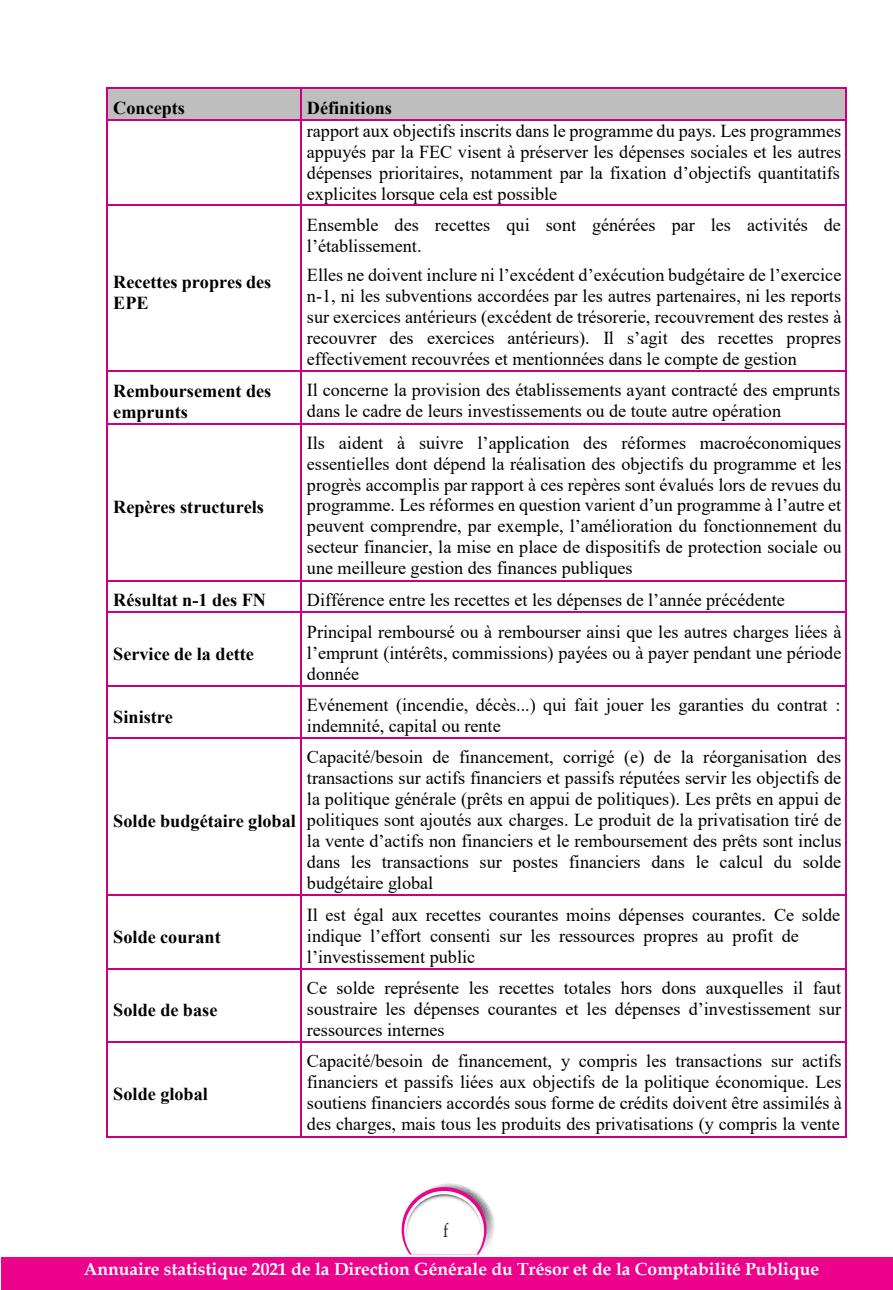
<style>
.page{position:relative;width:893px;height:1290px;background:#fff}
.page>*{position:absolute;margin:0;border:0;box-sizing:border-box;transform-origin:0 0}
.t1{font:19.25px "Book Antiqua";color:#231f20;scale:.77 1}
.t2{font:18.2px/20.8px "Times New Roman";color:#000;text-align:justify}
.t3{font:700 18.2px/21px "Times New Roman";color:#000}
.t4{font:700 17.5px "Book Antiqua";color:#fff}
</style>
<div class="page">
<hr style="left:108px;top:118px;width:192px;height:1px;background:#bebebe">
<div style="left:108px;top:89px;width:192px;height:29px;background:#bebebe"></div>
<hr style="left:302px;top:118px;width:543px;height:1px;background:#bebebe">
<div style="left:302px;top:89px;width:543px;height:29px;background:#bebebe"></div>
<hr style="left:108px;top:88px;width:192px;height:1px;background:#cb007e">
<hr style="left:302px;top:88px;width:543px;height:1px;background:#cb007e">
<hr style="left:106px;top:89px;width:2px;height:30px;background:#cb007e">
<hr style="left:300px;top:89px;width:2px;height:30px;background:#cb007e">
<hr style="left:845px;top:89px;width:2px;height:30px;background:#cb007e">
<hr style="left:108px;top:119px;width:192px;height:2px;background:#cb007e">
<hr style="left:302px;top:119px;width:543px;height:2px;background:#cb007e">
<hr style="left:106px;top:121px;width:2px;height:83px;background:#cb007e">
<hr style="left:300px;top:121px;width:2px;height:83px;background:#cb007e">
<hr style="left:845px;top:121px;width:2px;height:83px;background:#cb007e">
<hr style="left:108px;top:204px;width:192px;height:2px;background:#cb007e">
<hr style="left:302px;top:204px;width:543px;height:2px;background:#cb007e">
<hr style="left:106px;top:206px;width:2px;height:165px;background:#cb007e">
<hr style="left:300px;top:206px;width:2px;height:165px;background:#cb007e">
<hr style="left:845px;top:206px;width:2px;height:165px;background:#cb007e">
<hr style="left:108px;top:371px;width:192px;height:1px;background:#cb007e">
<hr style="left:302px;top:371px;width:543px;height:1px;background:#cb007e">
<hr style="left:106px;top:372px;width:2px;height:51px;background:#cb007e">
<hr style="left:300px;top:372px;width:2px;height:51px;background:#cb007e">
<hr style="left:845px;top:372px;width:2px;height:51px;background:#cb007e">
<hr style="left:108px;top:423px;width:192px;height:2px;background:#cb007e">
<hr style="left:302px;top:423px;width:543px;height:2px;background:#cb007e">
<hr style="left:106px;top:425px;width:2px;height:155px;background:#cb007e">
<hr style="left:300px;top:425px;width:2px;height:155px;background:#cb007e">
<hr style="left:845px;top:425px;width:2px;height:155px;background:#cb007e">
<hr style="left:108px;top:580px;width:192px;height:2px;background:#cb007e">
<hr style="left:302px;top:580px;width:543px;height:2px;background:#cb007e">
<hr style="left:106px;top:582px;width:2px;height:30px;background:#cb007e">
<hr style="left:300px;top:582px;width:2px;height:30px;background:#cb007e">
<hr style="left:845px;top:582px;width:2px;height:30px;background:#cb007e">
<hr style="left:108px;top:612px;width:192px;height:1px;background:#cb007e">
<hr style="left:302px;top:612px;width:543px;height:1px;background:#cb007e">
<hr style="left:106px;top:613px;width:2px;height:72px;background:#cb007e">
<hr style="left:300px;top:613px;width:2px;height:72px;background:#cb007e">
<hr style="left:845px;top:613px;width:2px;height:72px;background:#cb007e">
<hr style="left:108px;top:685px;width:192px;height:2px;background:#cb007e">
<hr style="left:302px;top:685px;width:543px;height:2px;background:#cb007e">
<hr style="left:106px;top:687px;width:2px;height:51px;background:#cb007e">
<hr style="left:300px;top:687px;width:2px;height:51px;background:#cb007e">
<hr style="left:845px;top:687px;width:2px;height:51px;background:#cb007e">
<hr style="left:108px;top:738px;width:192px;height:1px;background:#cb007e">
<hr style="left:302px;top:738px;width:543px;height:1px;background:#cb007e">
<hr style="left:106px;top:739px;width:2px;height:156px;background:#cb007e">
<hr style="left:300px;top:739px;width:2px;height:156px;background:#cb007e">
<hr style="left:845px;top:739px;width:2px;height:156px;background:#cb007e">
<hr style="left:108px;top:895px;width:192px;height:1px;background:#cb007e">
<hr style="left:302px;top:895px;width:543px;height:1px;background:#cb007e">
<hr style="left:106px;top:896px;width:2px;height:72px;background:#cb007e">
<hr style="left:300px;top:896px;width:2px;height:72px;background:#cb007e">
<hr style="left:845px;top:896px;width:2px;height:72px;background:#cb007e">
<hr style="left:108px;top:968px;width:192px;height:1px;background:#cb007e">
<hr style="left:302px;top:968px;width:543px;height:1px;background:#cb007e">
<hr style="left:106px;top:969px;width:2px;height:72px;background:#cb007e">
<hr style="left:300px;top:969px;width:2px;height:72px;background:#cb007e">
<hr style="left:845px;top:969px;width:2px;height:72px;background:#cb007e">
<hr style="left:108px;top:1041px;width:192px;height:2px;background:#cb007e">
<hr style="left:302px;top:1041px;width:543px;height:2px;background:#cb007e">
<hr style="left:106px;top:1043px;width:2px;height:93px;background:#cb007e">
<hr style="left:108px;top:1136px;width:192px;height:1px;background:#cb007e">
<hr style="left:300px;top:1043px;width:2px;height:93px;background:#cb007e">
<hr style="left:302px;top:1136px;width:543px;height:1px;background:#cb007e">
<hr style="left:845px;top:1043px;width:2px;height:93px;background:#cb007e">
<div style="left:1px;top:1257px;width:892px;height:33px;background:#ed028c"></div>
<svg style="left:402px;top:1183px;width:93px;height:71px"></svg>
<p class="t3" style="left:113px;top:97px;width:73px">Concepts</p>
<p class="t3" style="left:307px;top:97px;width:87px">Définitions</p>
<p class="t2" style="left:307px;top:120px;width:536px">rapport aux objectifs inscrits dans le programme du pays. Les programmes appuyés par la FEC visent à préserver les dépenses sociales et les autres dépenses prioritaires, notamment par la fixation d’objectifs quantitatifs explicites lorsque cela est possible</p>
<p class="t3" style="left:113px;top:271px;width:160px">Recettes propres des<br>EPE</p>
<p class="t2" style="left:307px;top:214px;width:536px">Ensemble des recettes qui sont générées par les activités de l’établissement.</p>
<p class="t2" style="left:307px;top:264px;width:536px">Elles ne doivent inclure ni l’excédent d’exécution budgétaire de l’exercice n-1, ni les subventions accordées par les autres partenaires, ni les reports sur exercices antérieurs (excédent de trésorerie, recouvrement des restes à recouvrer des exercices antérieurs). Il s’agit des recettes propres effectivement recouvrées et mentionnées dans le compte de gestion</p>
<p class="t3" style="left:113px;top:380px;width:160px">Remboursement des emprunts</p>
<p class="t2" style="left:307px;top:379px;width:535px">Il concerne la provision des établissements ayant contracté des emprunts dans le cadre de leurs investissements ou de toute autre opération</p>
<p class="t3" style="left:113px;top:496px;width:152px">Repères structurels</p>
<p class="t2" style="left:307px;top:432px;width:536px">Ils aident à suivre l’application des réformes macroéconomiques essentielles dont dépend la réalisation des objectifs du programme et les progrès accomplis par rapport à ces repères sont évalués lors de revues du programme. Les réformes en question varient d’un programme à l’autre et peuvent comprendre, par exemple, l’amélioration du fonctionnement du secteur financier, la mise en place de dispositifs de protection sociale ou une meilleure gestion des finances publiques</p>
<p class="t3" style="left:113px;top:589px;width:154px">Résultat n-1 des FN</p>
<p class="t2" style="left:307px;top:589px;width:480px">Différence entre les recettes et les dépenses de l’année précédente</p>
<p class="t3" style="left:113px;top:643px;width:142px">Service de la dette</p>
<p class="t2" style="left:307px;top:620px;width:536px">Principal remboursé ou à rembourser ainsi que les autres charges liées à l’emprunt (intérêts, commissions) payées ou à payer pendant une période donnée</p>
<p class="t3" style="left:113px;top:705px;width:61px">Sinistre</p>
<p class="t2" style="left:307px;top:694px;width:535px">Evénement (incendie, décès...) qui fait jouer les garanties du contrat : indemnité, capital ou rente</p>
<p class="t3" style="left:113px;top:810px;width:184px">Solde budgétaire global</p>
<p class="t3" style="left:113px;top:925px;width:109px">Solde courant</p>
<p class="t3" style="left:113px;top:999px;width:106px">Solde de base</p>
<p class="t3" style="left:113px;top:1083px;width:96px">Solde global</p>
<p class="t2" style="left:307px;top:746px;width:536px">Capacité/besoin de financement, corrigé (e) de la réorganisation des transactions sur actifs financiers et passifs réputées servir les objectifs de la politique générale (prêts en appui de politiques). Les prêts en appui de politiques sont ajoutés aux charges. Le produit de la privatisation tiré de la vente d’actifs non financiers et le remboursement des prêts sont inclus dans les transactions sur postes financiers dans le calcul du solde budgétaire global</p>
<p class="t2" style="left:307px;top:904px;width:535px;text-align:left">Il est égal aux recettes courantes moins dépenses courantes. Ce solde indique l’effort consenti sur les ressources propres au profit de l’investissement public</p>
<p class="t2" style="left:307px;top:977px;width:536px">Ce solde représente les recettes totales hors dons auxquelles il faut soustraire les dépenses courantes et les dépenses d’investissement sur ressources internes</p>
<p class="t2" style="left:307px;top:1050px;width:536px">Capacité/besoin de financement, y compris les transactions sur actifs financiers et passifs liées aux objectifs de la politique économique. Les soutiens financiers accordés sous forme de crédits doivent être assimilés à des charges, mais tous les produits des privatisations (y compris la vente</p>
<p class="t1" style="left:443px;top:1217px;width:8px">f</p>
<p class="t4" style="left:84px;top:1257px;width:737px">Annuaire statistique 2021 de la Direction Générale du Trésor et de la Comptabilité Publique</p>
</div>
